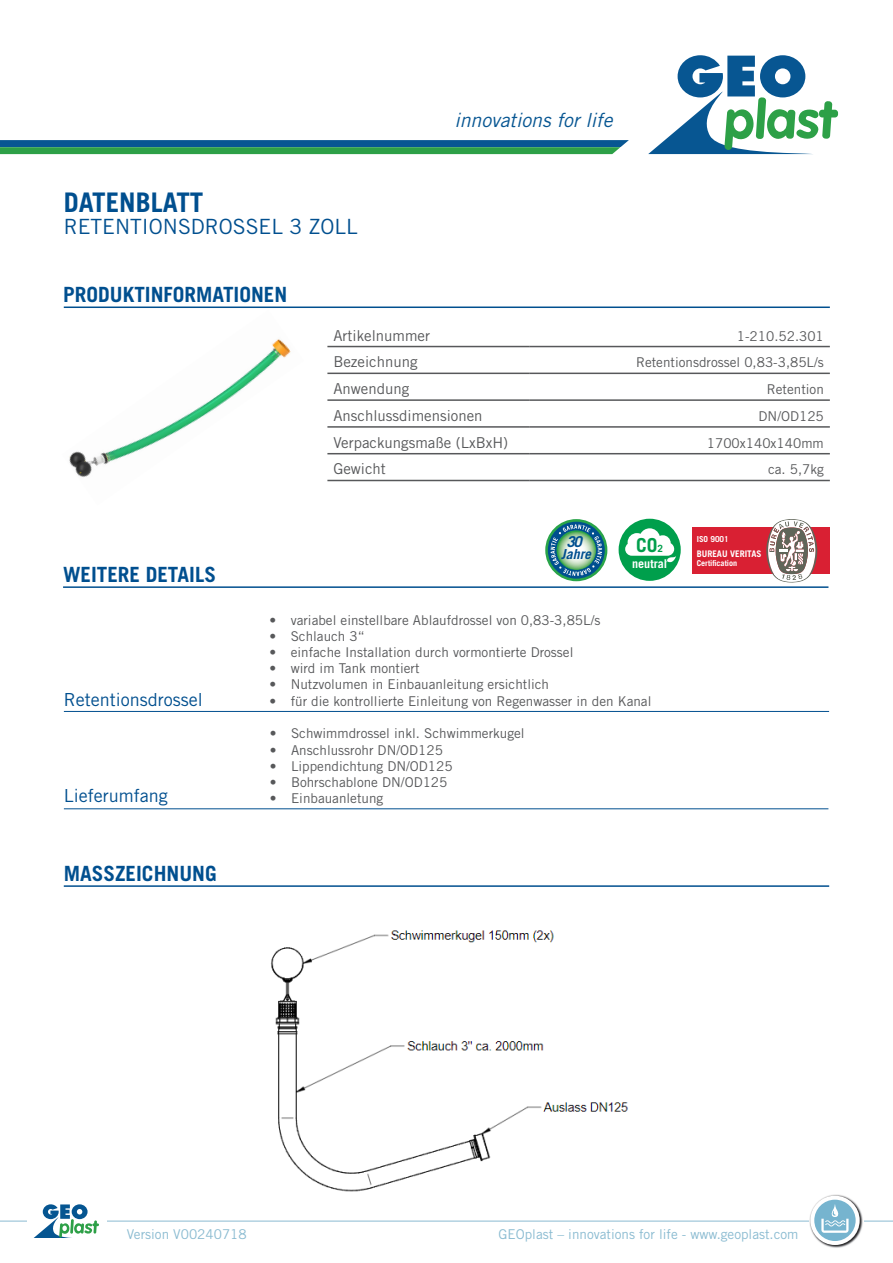
<style>
.page{position:relative;width:893px;height:1263px;background:#fff}
.page>*{position:absolute;margin:0;border:0;box-sizing:border-box;transform-origin:0 0}
.t1{font:700 27px "Trade Gothic LT Std";color:#004f8f}
.t2{font:700 21px "Trade Gothic LT Std";color:#004f8f}
.t3{font:21px "Trade Gothic LT Std";color:#004f8f}
.t4{font:italic 19.5px "Trade Gothic LT Std";color:#075692}
.t5{font:700 19.2px "Trade Gothic LT Std";color:#009f4c}
.t6{font:18px "Trade Gothic LT Std";color:#004f8f}
.t7{font:15px "Trade Gothic LT Std";color:#57585a}
.t8{font:italic 700 15px "Trade Gothic LT Std";color:#004f8f}
.t9{font:italic 700 13.8px "Trade Gothic LT Std";color:#004f8f}
.t10{font:13.5px "Trade Gothic LT Std";color:#57585a}
.t11{font:13.5px "Trade Gothic LT Std";color:#8abbd1}
.t12{font:700 12.15px "Trade Gothic LT Std";color:#fff}
.t13{font:700 9.15px "Trade Gothic LT Std";color:#fff}
.t14{font:700 8.25px "Trade Gothic LT Std";color:#fff}
.t15{font:700 8.1px "Trade Gothic LT Std";color:#fff}
.s1{font-size:9.9px}
</style>
<div class="page">
<div style="left:819px;top:110px;width:19px;height:7px;background:#2da047;border-radius:3px"></div>
<svg style="left:648px;top:55px;width:184px;height:99px"></svg>
<svg style="left:0;top:140px;width:629px;height:14px;background:#207e71"></svg>
<hr style="left:0;top:1221px;width:893px;height:1px;background:#8abbd1">
<div style="left:28px;top:1202px;width:79px;height:44px;background:#fff"></div>
<svg style="left:35px;top:1204px;width:64px;height:33px"></svg>
<img style="left:808px;top:1194px;width:55px;height:54px">
<svg style="left:810px;top:1196px;width:50px;height:49px"></svg>
<div style="left:814px;top:1200px;width:42px;height:41px;background:#76b4cf;border-radius:50%"></div>
<svg style="left:815px;top:1203px;width:41px;height:33px"></svg>
<hr style="left:64px;top:306px;width:766px;height:2px;background:#004f8f">
<hr style="left:63px;top:586px;width:765px;height:2px;background:#004f8f">
<div style="left:619px;top:519px;width:62px;height:62px;background:#009f4c;border-radius:50%"></div>
<svg style="left:625px;top:528px;width:51px;height:35px"></svg>
<div style="left:692px;top:527px;width:137px;height:47px;background:#d92033"></div>
<svg style="left:766px;top:519px;width:51px;height:63px"></svg>
<hr style="left:327px;top:346px;width:203px;height:1px;background:#57585a">
<hr style="left:530px;top:346px;width:300px;height:1px;background:#57585a">
<hr style="left:327px;top:373px;width:203px;height:1px;background:#57585a">
<hr style="left:530px;top:373px;width:300px;height:1px;background:#57585a">
<hr style="left:327px;top:399px;width:203px;height:2px;background:#57585a">
<hr style="left:530px;top:399px;width:300px;height:2px;background:#57585a">
<hr style="left:327px;top:426px;width:203px;height:2px;background:#57585a">
<hr style="left:530px;top:426px;width:300px;height:2px;background:#57585a">
<hr style="left:327px;top:453px;width:203px;height:1px;background:#57585a">
<hr style="left:530px;top:453px;width:300px;height:1px;background:#57585a">
<hr style="left:327px;top:480px;width:203px;height:1px;background:#57585a">
<hr style="left:530px;top:480px;width:300px;height:1px;background:#57585a">
<svg style="left:545px;top:519px;width:62px;height:62px"></svg>
<svg style="left:548px;top:522px;width:57px;height:57px"></svg>
<svg style="left:550px;top:524px;width:52px;height:52px;background:#74a9a7"></svg>
<hr style="left:64px;top:808px;width:764px;height:1px;background:#004f8f">
<hr style="left:64px;top:711px;width:765px;height:1px;background:#004f8f">
<hr style="left:64px;top:885px;width:765px;height:2px;background:#004f8f">
<img style="left:271px;top:930px;width:358px;height:262px">
<img style="left:69px;top:339px;width:222px;height:139px">
<h1 class="t1" style="left:64px;top:185px;width:141px">DATENBLATT</h1>
<h2 class="t3" style="left:64px;top:214px;width:296px">RETENTIONSDROSSEL 3 ZOLL</h2>
<h2 class="t2" style="left:63px;top:281px;width:226px">PRODUKTINFORMATIONEN</h2>
<h3 class="t4" style="left:454px;top:108px;width:160px">innovations for life</h3>
<h2 class="t2" style="left:63px;top:562px;width:155px">WEITERE DETAILS</h2>
<h3 class="t6" style="left:64px;top:689px;width:140px">Retentionsdrossel</h3>
<h3 class="t6" style="left:64px;top:785px;width:106px">Lieferumfang</h3>
<h2 class="t2" style="left:64px;top:861px;width:154px">MASSZEICHNUNG</h2>
<p class="t7" style="left:333px;top:326px;width:98px">Artikelnummer</p>
<p class="t10" style="left:737px;top:328px;width:88px">1-210.52.301</p>
<p class="t7" style="left:333px;top:353px;width:86px">Bezeichnung</p>
<p class="t10" style="left:636px;top:354px;width:189px">Retentionsdrossel 0,83-3,85L/s</p>
<p class="t7" style="left:333px;top:380px;width:77px">Anwendung</p>
<p class="t10" style="left:767px;top:381px;width:59px">Retention</p>
<p class="t7" style="left:333px;top:406px;width:151px">Anschlussdimensionen</p>
<p class="t10" style="left:759px;top:408px;width:67px">DN/OD125</p>
<p class="t7" style="left:333px;top:433px;width:176px">Verpackungsmaße (LxBxH)</p>
<p class="t10" style="left:707px;top:435px;width:118px">1700x140x140mm</p>
<p class="t7" style="left:333px;top:460px;width:54px">Gewicht</p>
<p class="t10" style="left:768px;top:461px;width:57px">ca. 5,7kg</p>
<p class="t8" style="left:566px;top:533px;width:17px">30</p>
<p class="t9" style="left:561px;top:546px;width:31px">Jahre</p>
<h3 class="t5" style="left:636px;top:533px;width:28px">CO<span class="s1">2</span></h3>
<p class="t12" style="left:632px;top:556px;width:37px">neutral</p>
<p class="t10" style="left:269px;top:612px;width:332px">• variabel einstellbare Ablaufdrossel von 0,83-3,85L/s</p>
<p class="t10" style="left:269px;top:628px;width:97px">• Schlauch 3“</p>
<p class="t10" style="left:269px;top:644px;width:305px">• einfache Installation durch vormontierte Drossel</p>
<p class="t10" style="left:269px;top:660px;width:152px">• wird im Tank montiert</p>
<p class="t10" style="left:269px;top:676px;width:281px">• Nutzvolumen in Einbauanleitung ersichtlich</p>
<p class="t10" style="left:269px;top:693px;width:384px">• für die kontrollierte Einleitung von Regenwasser in den Kanal</p>
<p class="t10" style="left:270px;top:725px;width:256px">• Schwimmdrossel inkl. Schwimmerkugel</p>
<p class="t10" style="left:270px;top:742px;width:175px">• Anschlussrohr DN/OD125</p>
<p class="t10" style="left:270px;top:758px;width:184px">• Lippendichtung DN/OD125</p>
<p class="t10" style="left:270px;top:774px;width:179px">• Bohrschablone DN/OD125</p>
<p class="t10" style="left:270px;top:790px;width:115px">• Einbauanletung</p>
<p class="t14" style="left:697px;top:533px;width:34px">ISO 9001</p>
<p class="t13" style="left:697px;top:548px;width:66px">BUREAU VERITAS</p>
<p class="t15" style="left:697px;top:558px;width:42px">Certification</p>
<p class="t11" style="left:127px;top:1226px;width:121px">Version V00240718</p>
<p class="t11" style="left:498px;top:1226px;width:301px">GEOplast – innovations for life - www.geoplast.com</p>
</div>
